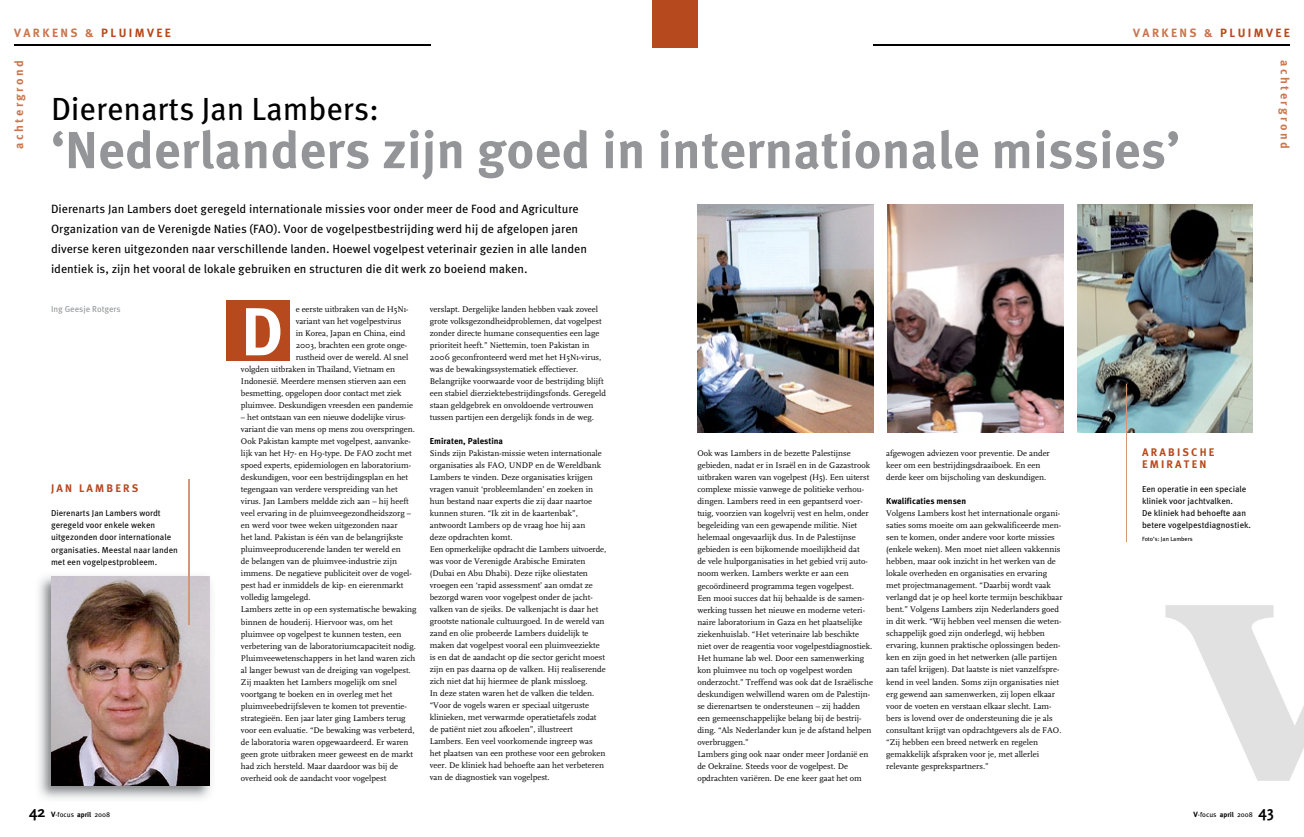
<style>
.page{position:relative;width:1304px;height:837px;background:#fff}
.page>*{position:absolute;margin:0;border:0;box-sizing:border-box;transform-origin:0 0}
.t1{font:700 67.7px "Meta OT";color:#fff}
.t2{font:700 52px "Meta OT";color:#939598}
.t3{font:32px "Meta OT";letter-spacing:-.005em;color:#000}
.t4{font:700 16px "Scala Sans OT";color:#000}
.t5{font:12px/20px "Meta OT";color:#000}
.t6{font:700 12px "Meta OT";letter-spacing:.2em;color:#c9764f}
.t7{font:700 11px/12px "Meta OT";letter-spacing:.2em;color:#b6491e}
.t8{font:8.6px/12px "Scala OT";color:#000}
.t9{font:8.6px/12px "Meta OT";color:#000}
.t10{font:700 8.6px "Meta OT";color:#000}
.t11{font:8.6px "Meta OT";color:#939598}
.t12{font:7px "Meta OT";color:#000}
.t13{font:6px "Meta OT";color:#000}
.s1{color:#b6491e}
.s2{font-family:"Scala Sans OT";font-weight:700;font-size:16px}
.s3{font-weight:700;font-size:7.6px}
.s4{font-weight:700}
</style>
<div class="page">
<hr style="left:14px;top:45px;width:417px;height:1px;background:#000">
<hr style="left:873px;top:45px;width:417px;height:1px;background:#000">
<div style="left:652px;top:0;width:45px;height:48px;background:#b6491e"></div>
<svg style="left:1165px;top:605px;width:139px;height:175px"></svg>
<img style="left:697px;top:204px;width:176px;height:228px">
<div style="left:227px;top:300px;width:63px;height:60px;background:#b6491e"></div>
<img style="left:887px;top:204px;width:176px;height:228px">
<img style="left:1077px;top:204px;width:176px;height:228px">
<hr style="left:1126px;top:384px;width:1px;height:157px;background:#d59674">
<img style="left:39px;top:572px;width:172px;height:227px">
<img style="left:51px;top:576px;width:159px;height:209px">
<hr style="left:188px;top:479px;width:1px;height:145px;background:#d59674">
<h3 class="t6" style="left:14px;top:26px;width:158px">VARKENS &amp; <span class="s1">PLUIMVEE</span></h3>
<h3 class="t6" style="left:11px;top:149px;width:90px;rotate:-90deg">achtergrond</h3>
<h3 class="t6" style="left:1133px;top:26px;width:158px">VARKENS &amp; <span class="s1">PLUIMVEE</span></h3>
<h3 class="t6" style="left:1293px;top:60px;width:90px;rotate:90deg">achtergrond</h3>
<h3 class="t3" style="left:51px;top:89px;width:330px">Dierenarts Jan Lambers:</h3>
<h2 class="t2" style="left:51px;top:117px;width:1131px">‘Nederlanders zijn goed in internationale missies’</h2>
<p class="t5" style="left:51px;top:199px;width:538px">Dierenarts Jan Lambers doet geregeld internationale missies voor onder meer de Food and Agriculture Organization van de Verenigde Naties (FAO). Voor de vogelpestbestrijding werd hij de afgelopen jaren diverse keren uitgezonden naar verschillende landen. Hoewel vogelpest veterinair gezien in alle landen identiek is, zijn het vooral de lokale gebruiken en structuren die dit werk zo boeiend maken.</p>
<p class="t11" style="left:51px;top:304px;width:71px">Ing Geesje Rotgers</p>
<h1 class="t1" style="left:241px;top:289px;width:44px">D</h1>
<p class="t8" style="left:296px;top:303px;width:114px">e eerste uitbraken van de H5N1-</p>
<p class="t8" style="left:296px;top:315px;width:107px">variant van het vogelpestvirus</p>
<p class="t8" style="left:296px;top:327px;width:111px">in Korea, Japan en China, eind</p>
<p class="t8" style="left:296px;top:339px;width:113px">2003, brachten een grote onge-</p>
<p class="t8" style="left:296px;top:351px;width:114px">rustheid over de wereld. Al snel</p>
<p class="t8" style="left:241px;top:363px;width:156px">volgden uitbraken in Thailand, Vietnam en</p>
<p class="t8" style="left:241px;top:375px;width:167px">Indonesië. Meerdere mensen stierven aan een</p>
<p class="t8" style="left:241px;top:387px;width:162px">besmetting, opgelopen door contact met ziek</p>
<p class="t8" style="left:241px;top:399px;width:174px">pluimvee. Deskundigen vreesden een pandemie</p>
<p class="t8" style="left:241px;top:411px;width:177px">– het ontstaan van een nieuwe dodelijke virus&shy;variant die van mens op mens zou overspringen.<br>Ook Pakistan kampte met vogelpest, aanvanke&shy;lijk van het H7- en H9-type. De FAO zocht met spoed experts, epidemiologen en laboratorium&shy;deskundigen, voor een bestrijdingsplan en het tegengaan van verdere verspreiding van het virus. Jan Lambers meldde zich aan – hij heeft veel ervaring in de pluimveegezondheidszorg – en werd voor twee weken uitgezonden naar<br>het land. Pakistan is één van de belangrijkste pluimveeproducerende landen ter wereld en<br>de belangen van de pluimvee-industrie zijn immens. De negatieve publiciteit over de vogel&shy;pest had er inmiddels de kip- en eierenmarkt volledig lamgelegd.<br>Lambers zette in op een systematische bewaking binnen de houderij. Hiervoor was, om het pluimvee op vogelpest te kunnen testen, een verbetering van de laboratoriumcapaciteit nodig.<br>Pluimveewetenschappers in het land waren zich al langer bewust van de dreiging van vogelpest.<br>Zij maakten het Lambers mogelijk om snel voortgang te boeken en in overleg met het pluimveebedrijfsleven te komen tot preventie&shy;strategieën. Een jaar later ging Lambers terug voor een evaluatie. “De bewaking was verbeterd, de laboratoria waren opgewaardeerd. Er waren geen grote uitbraken meer geweest en de markt had zich hersteld. Maar daardoor was bij de overheid ook de aandacht voor vogelpest</p>
<p class="t7" style="left:51px;top:482px;width:89px">JAN LAMBERS</p>
<p class="t9" style="left:51px;top:507px;width:128px">Dierenarts Jan Lambers wordt geregeld voor enkele weken uitgezonden door internationale organisaties. Meestal naar landen met een vogelpest probleem.</p>
<p class="t12" style="left:29px;top:809px;width:83px"><span class="s2">42</span> <span class="s3">V</span>-focus <span class="s4">april</span> 2008</p>
<p class="t8" style="left:430px;top:303px;width:178px">verslapt. Dergelijke landen hebben vaak zoveel grote volksgezondheidproblemen, dat vogelpest zonder directe humane consequenties een lage prioriteit heeft.” Niettemin, toen Pakistan in 2006 geconfronteerd werd met het H5N1-virus, was de bewakingssystematiek effectiever.<br>Belangrijke voorwaarde voor de bestrijding blijft een stabiel dierziektebestrijdingsfonds. Geregeld staan geldgebrek en onvoldoende vertrouwen tussen partijen een dergelijk fonds in de weg.</p>
<p class="t10" style="left:430px;top:435px;width:75px">Emiraten, Palestina</p>
<p class="t8" style="left:430px;top:447px;width:178px">Sinds zijn Pakistan-missie weten internationale organisaties als FAO, UNDP en de Wereldbank Lambers te vinden. Deze organisaties krijgen vragen vanuit ‘probleemlanden’ en zoeken in hun bestand naar experts die zij daar naartoe kunnen sturen. “Ik zit in de kaartenbak”, antwoordt Lambers op de vraag hoe hij aan<br>deze opdrachten komt.<br>Een opmerkelijke opdracht die Lambers uitvoerde, was voor de Verenigde Arabische Emiraten (Dubai en Abu Dhabi). Deze rijke oliestaten vroegen een ‘rapid assessment’ aan omdat ze bezorgd waren voor vogelpest onder de jacht&shy;valken van de sjeiks. De valkenjacht is daar het grootste nationale cultuurgoed. In de wereld van zand en olie probeerde Lambers duidelijk te maken dat vogelpest vooral een pluimveeziekte is en dat de aandacht op díe sector gericht moest zijn en pas daarna op de valken. Hij realiserende zich niet dat hij hiermee de plank missloeg.<br>In deze staten waren het de valken die telden. “Voor de vogels waren er speciaal uitgeruste klinieken, met verwarmde operatietafels zodat de patiënt niet zou afkoelen”, illustreert Lambers. Een veel voorkomende ingreep was het plaatsen van een prothese voor een gebroken veer. De kliniek had behoefte aan het verbeteren van de diagnostiek van vogelpest.</p>
<p class="t8" style="left:697px;top:447px;width:177px">Ook was Lambers in de bezette Palestijnse gebieden, nadat er in Israël en in de Gazastrook uitbraken waren van vogelpest (H5). Een uiterst complexe missie vanwege de politieke verhou&shy;dingen. Lambers reed in een gepantserd voer&shy;tuig, voorzien van kogelvrij vest en helm, onder begeleiding van een gewapende militie. Niet helemaal ongevaarlijk dus. In de Palestijnse gebieden is een bijkomende moeilijkheid dat<br>de vele hulporganisaties in het gebied vrij auto&shy;noom werken. Lambers werkte er aan een gecoördineerd programma tegen vogelpest.<br>Een mooi succes dat hij behaalde is de samen&shy;werking tussen het nieuwe en moderne veteri&shy;naire laboratorium in Gaza en het plaatselijke ziekenhuislab. “Het veterinaire lab beschikte niet over de reagentia voor vogelpestdiagnostiek.<br>Het humane lab wel. Door een samenwerking kon pluimvee nu toch op vogelpest worden onderzocht.” Treffend was ook dat de Israëlische deskundigen welwillend waren om de Palestijn&shy;se dierenartsen te ondersteunen – zij hadden een gemeenschappelijke belang bij de bestrij&shy;ding. “Als Nederlander kun je de afstand helpen overbruggen.”<br>Lambers ging ook naar onder meer Jordanië en de Oekraïne. Steeds voor de vogelpest. De opdrachten variëren. De ene keer gaat het om</p>
<p class="t8" style="left:886px;top:447px;width:165px">afgewogen adviezen voor preventie. De ander keer om een bestrijdingsdraaiboek. En een derde keer om bijscholing van deskundigen.</p>
<p class="t10" style="left:886px;top:495px;width:81px">Kwalificaties mensen</p>
<p class="t8" style="left:886px;top:507px;width:178px">Volgens Lambers kost het internationale organi&shy;saties soms moeite om aan gekwalificeerde men&shy;sen te komen, onder andere voor korte missies (enkele weken). Men moet niet alleen vakkennis hebben, maar ook inzicht in het werken van de lokale overheden en organisaties en ervaring met projectmanagement. “Daarbij wordt vaak verlangd dat je op heel korte termijn beschikbaar bent.” Volgens Lambers zijn Nederlanders goed in dit werk. “Wij hebben veel mensen die weten&shy;schappelijk goed zijn onderlegd, wij hebben ervaring, kunnen praktische oplossingen beden&shy;ken en zijn goed in het netwerken (alle partijen aan tafel krijgen). Dat laatste is niet vanzelfspre&shy;kend in veel landen. Soms zijn organisaties niet erg gewend aan samenwerken, zij lopen elkaar voor de voeten en verstaan elkaar slecht. Lam&shy;bers is lovend over de ondersteuning die je als consultant krijgt van opdrachtgevers als de FAO. “Zij hebben een breed netwerk en regelen gemakkelijk afspraken voor je, met allerlei relevante gesprekspartners.”</p>
<p class="t7" style="left:1142px;top:446px;width:74px">ARABISCHE<br>EMIRATEN</p>
<p class="t9" style="left:1142px;top:483px;width:111px">Een operatie in een speciale kliniek voor jachtvalken.<br>De kliniek had behoefte aan betere vogelpestdiagnostiek.</p>
<p class="t13" style="left:1142px;top:534px;width:52px">Foto’s: Jan Lambers</p>
<p class="t12" style="left:1194px;top:809px;width:61px"><span class="s3">V</span>-focus <span class="s4">april</span> 2008</p>
<h3 class="t4" style="left:1259px;top:802px;width:17px">43</h3>
</div>
